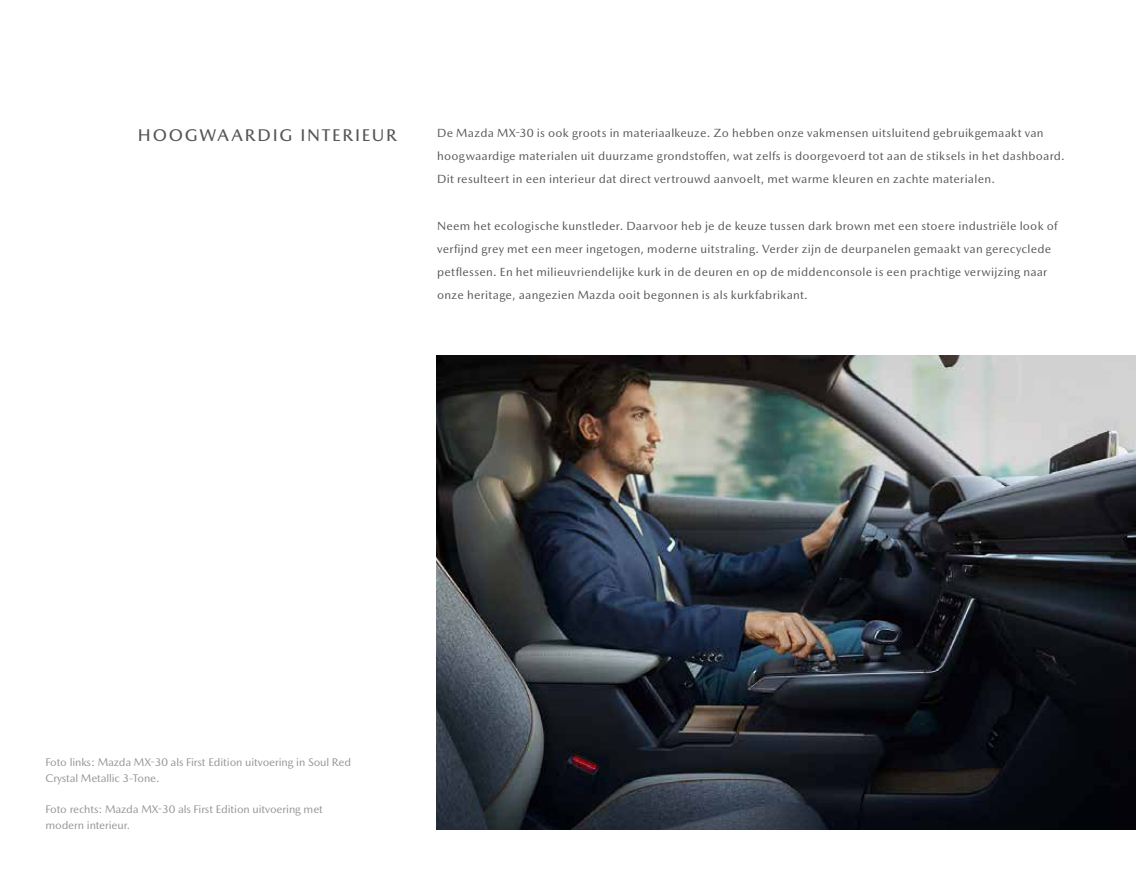
<style>
.page{position:relative;width:1136px;height:893px;background:#fff}
.page>*{position:absolute;margin:0;border:0;box-sizing:border-box;transform-origin:0 0}
.t1{font:500 17.25px "Mazda Type";letter-spacing:.1em;color:#565656}
.t2{font:12px/23.2px "Mazda Type";letter-spacing:.02em;color:#565656}
.t3{font:11.25px/15.8px "Mazda Type";letter-spacing:-.01em;color:#949494}
</style>
<div class="page">
<img style="left:436px;top:355px;width:699px;height:474px">
<h1 class="t1" style="left:138px;top:124px;width:260px">HOOGWAARDIG INTERIEUR</h1>
<p class="t2" style="left:437px;top:121px;width:629px">De Mazda MX-30 is ook groots in materiaalkeuze. Zo hebben onze vakmensen uitsluitend gebruikgemaakt van hoogwaardige materialen uit duurzame grondstoffen, wat zelfs is doorgevoerd tot aan de stiksels in het dashboard.<br>Dit resulteert in een interieur dat direct vertrouwd aanvoelt, met warme kleuren en zachte materialen.</p>
<p class="t2" style="left:437px;top:214px;width:621px">Neem het ecologische kunstleder. Daarvoor heb je de keuze tussen dark brown met een stoere industriële look of verfijnd grey met een meer ingetogen, moderne uitstraling. Verder zijn de deurpanelen gemaakt van gerecyclede petflessen. En het milieuvriendelijke kurk in de deuren en op de middenconsole is een prachtige verwijzing naar onze heritage, aangezien Mazda ooit begonnen is als kurkfabrikant.</p>
<p class="t3" style="left:45px;top:754px;width:307px">Foto links: Mazda MX-30 als First Edition uitvoering in Soul Red<br>Crystal Metallic 3-Tone.</p>
<p class="t3" style="left:45px;top:802px;width:279px">Foto rechts: Mazda MX-30 als First Edition uitvoering met modern interieur.</p>
</div>
